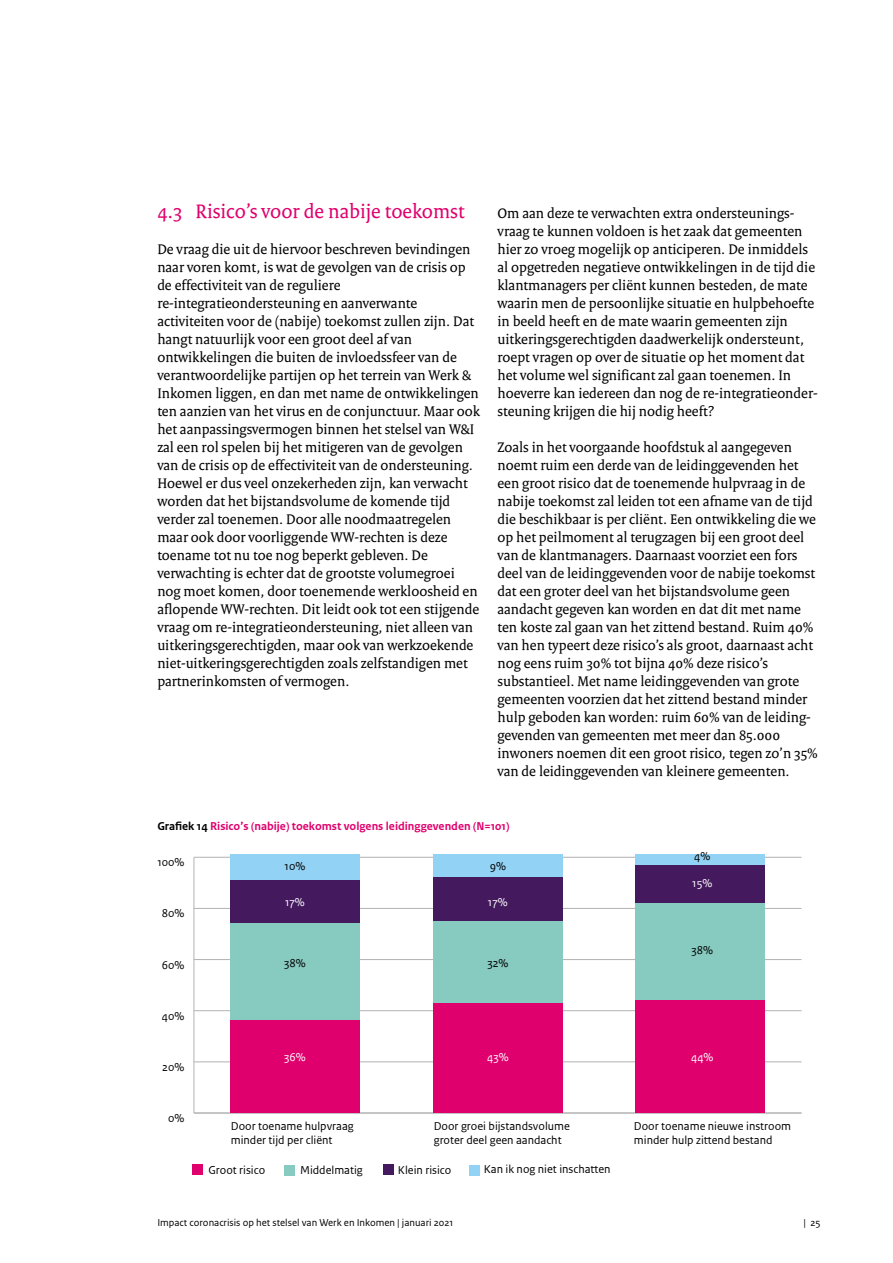
<style>
.page{position:relative;width:893px;height:1263px;background:#fff}
.page>*{position:absolute;margin:0;border:0;box-sizing:border-box;transform-origin:0 0}
.t1{font:21px "Rijksoverheid Serif";color:#e0006d}
.t2{font:15px/18px "Rijksoverheid Serif";color:#000}
.t3{font:12px/13.5px "Rijksoverheid Sans Text TT";color:#000}
.t4{font:700 12px "Rijksoverheid Sans Text";color:#e0006d}
.t5{font:12px "Rijksoverheid Sans Text TT";color:#fff}
.t6{font:10.5px "Rijksoverheid Sans Text";color:#000}
.s1{color:#000}
</style>
<div class="page">
<hr style="left:194px;top:857px;width:1px;height:256px;background:#b3b2b2">
<hr style="left:194px;top:1112px;width:607px;height:1px;background:#b3b2b2">
<hr style="left:194px;top:1061px;width:607px;height:1px;background:#b3b2b2">
<hr style="left:194px;top:1010px;width:607px;height:1px;background:#b3b2b2">
<hr style="left:194px;top:959px;width:607px;height:1px;background:#b3b2b2">
<hr style="left:194px;top:908px;width:607px;height:1px;background:#b3b2b2">
<hr style="left:194px;top:857px;width:607px;height:1px;background:#b3b2b2">
<div style="left:230px;top:855px;width:130px;height:25px;background:#92d2f4"></div>
<div style="left:433px;top:855px;width:129px;height:23px;background:#92d2f4"></div>
<div style="left:635px;top:855px;width:130px;height:10px;background:#92d2f4"></div>
<div style="left:230px;top:880px;width:130px;height:44px;background:#44195e"></div>
<div style="left:433px;top:878px;width:129px;height:43px;background:#44195e"></div>
<div style="left:635px;top:865px;width:130px;height:38px;background:#44195e"></div>
<div style="left:230px;top:924px;width:130px;height:97px;background:#87cac0"></div>
<div style="left:433px;top:921px;width:129px;height:82px;background:#87cac0"></div>
<div style="left:635px;top:903px;width:130px;height:97px;background:#87cac0"></div>
<div style="left:230px;top:1021px;width:130px;height:92px;background:#e0006d"></div>
<div style="left:433px;top:1003px;width:129px;height:110px;background:#e0006d"></div>
<div style="left:635px;top:1000px;width:130px;height:113px;background:#e0006d"></div>
<div style="left:469px;top:1165px;width:11px;height:10px;background:#92d2f4"></div>
<div style="left:383px;top:1164px;width:10px;height:11px;background:#44195e"></div>
<div style="left:284px;top:1165px;width:11px;height:10px;background:#87cac0"></div>
<div style="left:192px;top:1164px;width:11px;height:11px;background:#e0006d"></div>
<h1 class="t1" style="left:157px;top:199px;width:309px">4.3 Risico’s voor de nabije toekomst</h1>
<p class="t2" style="left:157px;top:240px;width:324px">De vraag die uit de hiervoor beschreven bevindingen naar voren komt, is wat de gevolgen van de crisis op de effectiviteit van de reguliere re-integratieondersteuning en aanverwante activiteiten voor de (nabije) toekomst zullen zijn. Dat hangt natuurlijk voor een groot deel af van ontwikkelingen die buiten de invloedssfeer van de verantwoordelijke partijen op het terrein van Werk &amp; Inkomen liggen, en dan met name de ontwikkelingen ten aanzien van het virus en de conjunctuur. Maar ook het aanpassingsvermogen binnen het stelsel van W&amp;I zal een rol spelen bij het mitigeren van de gevolgen van de crisis op de effectiviteit van de ondersteuning.<br>Hoewel er dus veel onzekerheden zijn, kan verwacht worden dat het bijstandsvolume de komende tijd verder zal toenemen. Door alle noodmaatregelen maar ook door voorliggende WW-rechten is deze toename tot nu toe nog beperkt gebleven. De verwachting is echter dat de grootste volumegroei nog moet komen, door toenemende werkloosheid en aflopende WW-rechten. Dit leidt ook tot een stijgende vraag om re-integratieondersteuning, niet alleen van uitkeringsgerechtigden, maar ook van werkzoekende niet-uitkeringsgerechtigden zoals zelfstandigen met partnerinkomsten of vermogen.</p>
<p class="t2" style="left:497px;top:204px;width:322px">Om aan deze te verwachten extra ondersteunings&shy;vraag te kunnen voldoen is het zaak dat gemeenten hier zo vroeg mogelijk op anticiperen. De inmiddels al opgetreden negatieve ontwikkelingen in de tijd die klantmanagers per cliënt kunnen besteden, de mate waarin men de persoonlijke situatie en hulpbehoefte in beeld heeft en de mate waarin gemeenten zijn uitkeringsgerechtigden daadwerkelijk ondersteunt, roept vragen op over de situatie op het moment dat het volume wel significant zal gaan toenemen. In hoeverre kan iedereen dan nog de re-integratieonder&shy;steuning krijgen die hij nodig heeft?</p>
<p class="t2" style="left:497px;top:438px;width:322px">Zoals in het voorgaande hoofdstuk al aangegeven noemt ruim een derde van de leidinggevenden het een groot risico dat de toenemende hulpvraag in de nabije toekomst zal leiden tot een afname van de tijd die beschikbaar is per cliënt. Een ontwikkeling die we op het peilmoment al terugzagen bij een groot deel van de klantmanagers. Daarnaast voorziet een fors deel van de leidinggevenden voor de nabije toekomst dat een groter deel van het bijstandsvolume geen aandacht gegeven kan worden en dat dit met name ten koste zal gaan van het zittend bestand. Ruim 40% van hen typeert deze risico’s als groot, daarnaast acht nog eens ruim 30% tot bijna 40% deze risico’s substantieel. Met name leidinggevenden van grote gemeenten voorzien dat het zittend bestand minder hulp geboden kan worden: ruim 60% van de leiding&shy;gevenden van gemeenten met meer dan 85.000 inwoners noemen dit een groot risico, tegen zo’n 35% van de leidinggevenden van kleinere gemeenten.</p>
<p class="t4" style="left:157px;top:819px;width:354px"><span class="s1">Grafiek 14</span> Risico’s (nabije) toekomst volgens leidinggevenden (N=101)</p>
<p class="t3" style="left:157px;top:856px;width:29px">100%</p>
<p class="t3" style="left:162px;top:907px;width:24px">80%</p>
<p class="t3" style="left:162px;top:958px;width:24px">60%</p>
<p class="t3" style="left:162px;top:1009px;width:24px">40%</p>
<p class="t3" style="left:162px;top:1060px;width:24px">20%</p>
<p class="t3" style="left:168px;top:1111px;width:18px">0%</p>
<p class="t3" style="left:285px;top:860px;width:22px">10%</p>
<p class="t5" style="left:285px;top:895px;width:21px">17%</p>
<p class="t3" style="left:490px;top:860px;width:18px">9%</p>
<p class="t5" style="left:488px;top:895px;width:21px">17%</p>
<p class="t3" style="left:284px;top:957px;width:23px">38%</p>
<p class="t3" style="left:487px;top:957px;width:23px">32%</p>
<p class="t5" style="left:284px;top:1050px;width:23px">36%</p>
<p class="t5" style="left:487px;top:1050px;width:23px">43%</p>
<p class="t3" style="left:231px;top:1120px;width:125px">Door toename hulpvraag minder tijd per cliënt</p>
<p class="t3" style="left:434px;top:1120px;width:138px">Door groei bijstandsvolume groter deel geen aandacht</p>
<p class="t3" style="left:208px;top:1163px;width:58px">Groot risico</p>
<p class="t3" style="left:300px;top:1163px;width:64px">Middelmatig</p>
<p class="t3" style="left:398px;top:1163px;width:55px">Klein risico</p>
<p class="t3" style="left:484px;top:1163px;width:128px">Kan ik nog niet inschatten</p>
<p class="t3" style="left:694px;top:850px;width:18px">4%</p>
<p class="t5" style="left:692px;top:876px;width:22px">15%</p>
<p class="t3" style="left:692px;top:943px;width:23px">38%</p>
<p class="t5" style="left:691px;top:1050px;width:24px">44%</p>
<p class="t3" style="left:634px;top:1120px;width:159px">Door toename nieuwe instroom minder hulp zittend bestand</p>
<p class="t6" style="left:157px;top:1216px;width:298px">Impact coronacrisis op het stelsel van Werk en Inkomen | januari 2021</p>
<p class="t6" style="left:804px;top:1216px;width:19px">| 25</p>
</div>
